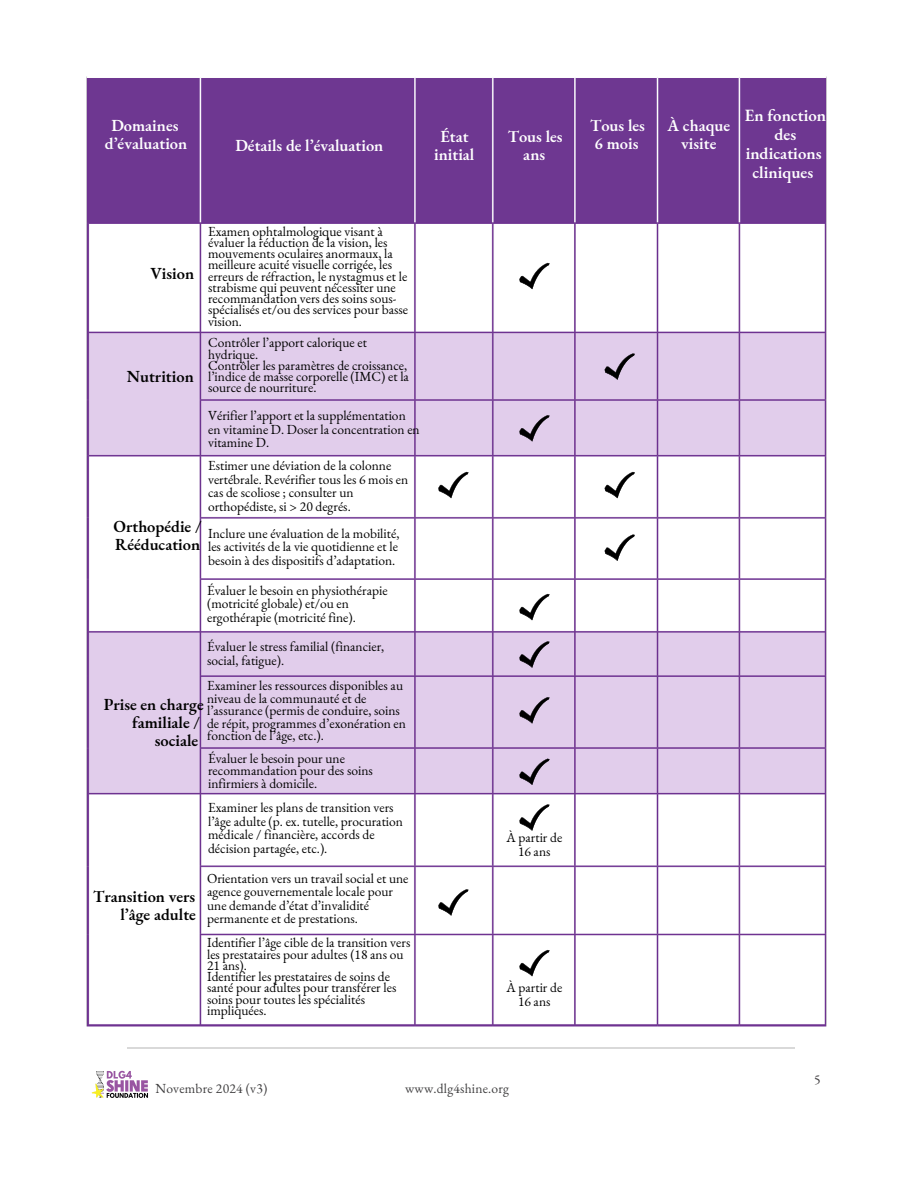
<style>
.page{position:relative;width:918px;height:1188px;background:#fff}
.page>*{position:absolute;margin:0;border:0;box-sizing:border-box;transform-origin:0 0}
.t1{font:600 16.8px/19.2px "EB Garamond";color:#fff;text-align:center}
.t2{font:600 16.5px/18px "EB Garamond";color:#000;text-align:right}
.t3{font:600 16.5px "EB Garamond";color:#fff}
.t4{font:13.5px/11.2px "EB Garamond";color:#000}
.t5{font:13.5px "EB Garamond";letter-spacing:.015em;color:#3f3e3f}
.t6{font:13.5px "EB Garamond";color:#3f3d3f}
</style>
<div class="page">
<img style="left:86px;top:76px;width:741px;height:951px">
<svg style="left:438px;top:472px;width:30px;height:26px"></svg>
<svg style="left:438px;top:889px;width:30px;height:27px"></svg>
<svg style="left:520px;top:263px;width:29px;height:26px"></svg>
<svg style="left:520px;top:415px;width:29px;height:26px"></svg>
<svg style="left:520px;top:594px;width:29px;height:26px"></svg>
<svg style="left:520px;top:641px;width:29px;height:27px"></svg>
<svg style="left:520px;top:697px;width:29px;height:26px"></svg>
<svg style="left:520px;top:759px;width:29px;height:26px"></svg>
<svg style="left:520px;top:804px;width:29px;height:27px"></svg>
<svg style="left:520px;top:950px;width:29px;height:26px"></svg>
<hr style="left:127px;top:1047px;width:667px;height:2px;background:#d9d9d9">
<svg style="left:605px;top:354px;width:30px;height:26px"></svg>
<svg style="left:605px;top:472px;width:30px;height:26px"></svg>
<svg style="left:605px;top:535px;width:30px;height:26px"></svg>
<img style="left:92px;top:1071px;width:56px;height:27px">
<h1 class="t3" style="left:111px;top:115px;width:69px">Domaines</h1>
<h1 class="t3" style="left:105px;top:133px;width:84px">d’évaluation</h1>
<h1 class="t3" style="left:235px;top:134px;width:150px">Détails de l’évaluation</h1>
<h1 class="t3" style="left:440px;top:126px;width:30px">État</h1>
<h1 class="t3" style="left:434px;top:144px;width:42px">initial</h1>
<h1 class="t2" style="left:150px;top:264px;width:45px">Vision</h1>
<p class="t4" style="left:208px;top:225px;width:202px">Examen ophtalmologique visant à évaluer la réduction de la vision, les mouvements oculaires anormaux, la meilleure acuité visuelle corrigée, les erreurs de réfraction, le nystagmus et le strabisme qui peuvent nécessiter une recommandation vers des soins sous&shy;spécialisés et/ou des services pour basse vision.</p>
<p class="t4" style="left:208px;top:337px;width:160px">Contrôler l’apport calorique et hydrique.</p>
<h1 class="t4" style="left:208px;top:360px;width:201px">Contrôler les paramètres de croissance,</h1>
<h1 class="t4" style="left:208px;top:371px;width:202px">l’indice de masse corporelle (IMC) et la</h1>
<p class="t4" style="left:208px;top:382px;width:110px">source de nourriture.</p>
<p class="t4" style="left:208px;top:409px;width:213px;line-height:13.5px">Vérifier l’apport et la supplémentation en vitamine D. Doser la concentration en vitamine D.</p>
<p class="t4" style="left:208px;top:460px;width:185px">Estimer une déviation de la colonne</p>
<p class="t4" style="left:208px;top:472px;width:202px;line-height:13.5px">vertébrale. Revérifier tous les 6 mois en cas de scoliose ; consulter un orthopédiste, si &gt; 20 degrés.</p>
<p class="t4" style="left:208px;top:526px;width:193px;line-height:13.5px;text-align:justify">Inclure une évaluation de la mobilité, les activités de la vie quotidienne et le besoin à des dispositifs d’adaptation.</p>
<p class="t4" style="left:207px;top:584px;width:182px">Évaluer le besoin en physiothérapie</p>
<p class="t4" style="left:207px;top:597px;width:150px;line-height:13.5px">(motricité globale) et/ou en ergothérapie (motricité fine).</p>
<p class="t4" style="left:207px;top:640px;width:179px;line-height:13.5px">Évaluer le stress familial (financier, social, fatigue).</p>
<h1 class="t2" style="left:127px;top:367px;width:68px">Nutrition</h1>
<h1 class="t2" style="left:114px;top:517px;width:90px;text-align:left">Orthopédie /<br>Rééducation</h1>
<p class="t4" style="left:207px;top:679px;width:200px;line-height:12.3px">Examiner les ressources disponibles au niveau de la communauté et de l’assurance (permis de conduire, soins de répit, programmes d’exonération en fonction de l’âge, etc.).</p>
<h1 class="t2" style="left:104px;top:695px;width:102px">Prise en charge familiale /</h1>
<h1 class="t2" style="left:155px;top:731px;width:45px">sociale</h1>
<h1 class="t2" style="left:93px;top:887px;width:104px">Transition vers</h1>
<h1 class="t2" style="left:120px;top:905px;width:77px">l’âge adulte</h1>
<p class="t4" style="left:208px;top:753px;width:138px">Évaluer le besoin pour une</p>
<p class="t4" style="left:208px;top:764px;width:166px;line-height:12.3px">recommandation pour des soins infirmiers à domicile.</p>
<p class="t4" style="left:208px;top:802px;width:187px">Examiner les plans de transition vers</p>
<p class="t4" style="left:208px;top:816px;width:196px">l’âge adulte (p. ex. tutelle, procuration</p>
<p class="t4" style="left:208px;top:828px;width:168px;line-height:13.5px">médicale / financière, accords de décision partagée, etc.).</p>
<p class="t4" style="left:207px;top:871px;width:203px;line-height:13.5px">Orientation vers un travail social et une agence gouvernementale locale pour une demande d’état d’invalidité permanente et de prestations.</p>
<p class="t4" style="left:207px;top:937px;width:205px">Identifier l’âge cible de la transition vers les prestataires pour adultes (18 ans ou<br>21 ans).</p>
<h1 class="t4" style="left:207px;top:971px;width:191px">Identifier les prestataires de soins de santé pour adultes pour transférer les soins pour toutes les spécialités impliquées.</h1>
<h1 class="t3" style="left:508px;top:126px;width:56px">Tous les</h1>
<h1 class="t3" style="left:523px;top:144px;width:23px">ans</h1>
<p class="t4" style="left:507px;top:832px;width:57px">À partir de</p>
<p class="t4" style="left:518px;top:845px;width:34px">16 ans</p>
<p class="t4" style="left:507px;top:982px;width:57px">À partir de</p>
<p class="t4" style="left:518px;top:995px;width:34px">16 ans</p>
<p class="t5" style="left:155px;top:1079px;width:113px">Novembre 2024 (v3)</p>
<p class="t5" style="left:405px;top:1079px;width:105px">www.dlg4shine.org</p>
<p class="t3" style="left:590px;top:115px;width:56px">Tous les</p>
<h1 class="t3" style="left:595px;top:133px;width:45px">6 mois</h1>
<p class="t3" style="left:668px;top:115px;width:64px">À chaque</p>
<p class="t3" style="left:681px;top:133px;width:37px">visite</p>
<p class="t1" style="left:745px;top:105px;width:83px">En fonction des indications</p>
<p class="t1" style="left:752px;top:163px;width:62px">cliniques</p>
<h1 class="t6" style="left:814px;top:1070px;width:8px">5</h1>
</div>
